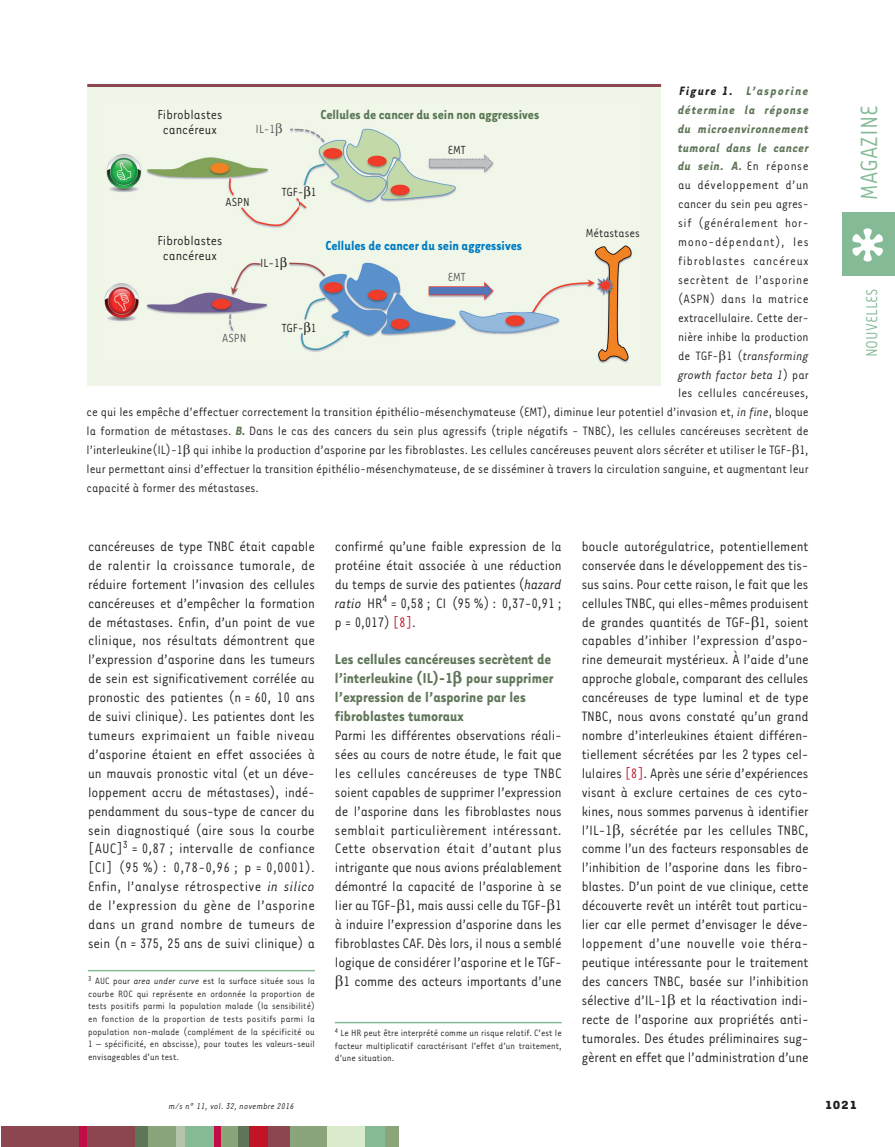
<style>
.page{position:relative;width:895px;height:1147px;background:#fff}
.page>*{position:absolute;margin:0;border:0;box-sizing:border-box;transform-origin:0 0}
.t1{font:27px "Tarzana Narrow";color:#84ba95}
.t2{font:18px "Tarzana Narrow";color:#84ba95}
.t3{font:700 16.5px/18.9px "Tarzana Narrow";color:#5f7659}
.t4{font:15.75px/18.9px "Tarzana Narrow";letter-spacing:-.01em;color:#231f20;text-align:justify}
.t5{font:15px/15px "Tarzana Narrow";color:#231f20;text-align:center}
.t6{font:700 15px "Tarzana Narrow";color:#5a7755}
.t7{font:700 15px "Tarzana Narrow";color:#007cc2}
.t8{font:13.95px "Tarzana Narrow";color:#231f20}
.t9{font:italic 700 13.95px "Tarzana Narrow";letter-spacing:.04em;color:#5f7659}
.t10{font:italic 13.95px "Tarzana Narrow";color:#231f20}
.t11{font:13.95px "Tarzana Narrow";letter-spacing:.035em;color:#231f20}
.t12{font:13.95px "Tarzana Narrow";letter-spacing:.05em;color:#231f20}
.t13{font:13.95px "Tarzana Narrow";letter-spacing:.04em;color:#231f20}
.t14{font:13.95px "Tarzana Narrow";letter-spacing:.055em;color:#231f20}
.t15{font:13.95px "Tarzana Narrow";letter-spacing:.03em;color:#231f20}
.t16{font:italic 700 13.95px "Tarzana Narrow";letter-spacing:.095em;color:#5f7659}
.t17{font:italic 700 13.95px "Tarzana Narrow";letter-spacing:.065em;color:#5f7659}
.t18{font:13.5px "Tarzana Narrow";color:#231f20}
.t19{font:13.5px "Tarzana Narrow";color:#57585a}
.t20{font:700 13.5px "Tarzana Wide";color:#231f20}
.t21{font:10.5px/12.6px "Tarzana Narrow";color:#231f20;text-align:justify}
.t22{font:italic 9.75px "Tarzana Narrow";letter-spacing:.025em;color:#231f20}
.s1{color:#231f20}
.s2{font-weight:400;font-style:normal;color:#231f20}
.s3{font-style:normal}
.s4{font-style:italic}
.s5{font-weight:700;font-style:italic;color:#5f7659}
.s6{color:#bf182a}
</style>
<div class="page">
<div style="left:2px;top:1126px;width:134px;height:20px;background:#8d454f"></div>
<div style="left:236px;top:1126px;width:14px;height:20px;background:#5f7659"></div>
<div style="left:80px;top:1126px;width:7px;height:20px;background:#c10d45"></div>
<div style="left:135px;top:1126px;width:21px;height:20px;background:#5f7659"></div>
<div style="left:148px;top:1126px;width:30px;height:20px;background:#8ba479"></div>
<div style="left:177px;top:1126px;width:8px;height:20px;background:#b6c4ad"></div>
<div style="left:185px;top:1126px;width:29px;height:20px;background:#84ba95"></div>
<div style="left:219px;top:1126px;width:18px;height:20px;background:#8ba479"></div>
<div style="left:214px;top:1126px;width:6px;height:20px;background:#c10d45"></div>
<div style="left:250px;top:1126px;width:27px;height:20px;background:#c11527"></div>
<div style="left:288px;top:1126px;width:39px;height:20px;background:#8ba479"></div>
<div style="left:268px;top:1126px;width:21px;height:20px;background:#8d454f"></div>
<div style="left:327px;top:1126px;width:39px;height:20px;background:#daebcb"></div>
<div style="left:366px;top:1126px;width:20px;height:20px;background:#84ba95"></div>
<div style="left:385px;top:1126px;width:14px;height:20px;background:#8ba479"></div>
<div style="left:841px;top:212px;width:53px;height:63px;background:#84ba95"></div>
<svg style="left:852px;top:228px;width:30px;height:33px"></svg>
<hr style="left:335px;top:1021px;width:226px;height:2px;background:#84ba95">
<hr style="left:88px;top:969px;width:227px;height:2px;background:#84ba95">
<div style="left:87px;top:86px;width:574px;height:299px;background:#eff6e8"></div>
<img style="left:104px;top:128px;width:528px;height:236px">
<hr style="left:87px;top:84px;width:574px;height:3px;background:#8d454f">
<svg style="left:276px;top:128px;width:6px;height:8px"></svg>
<svg style="left:281px;top:257px;width:6px;height:13px"></svg>
<svg style="left:304px;top:186px;width:6px;height:13px"></svg>
<svg style="left:304px;top:321px;width:6px;height:13px"></svg>
<p class="t16" style="left:679px;top:86px;width:130px"><span class="s1">Figure 1.</span> L’asporine</p>
<p class="t17" style="left:678px;top:105px;width:132px">détermine la réponse</p>
<p class="t9" style="left:678px;top:124px;width:132px">du microenvironnement</p>
<p class="t9" style="left:678px;top:143px;width:132px">tumoral dans le cancer</p>
<p class="t9" style="left:678px;top:162px;width:132px">du sein. A. <span class="s2">En réponse</span></p>
<p class="t11" style="left:678px;top:180px;width:132px">au développement d’un</p>
<p class="t8" style="left:678px;top:199px;width:132px">cancer du sein peu agres-</p>
<p class="t13" style="left:678px;top:218px;width:132px">sif (généralement hor-</p>
<p class="t14" style="left:678px;top:237px;width:132px">mono-dépendant), les</p>
<p class="t12" style="left:678px;top:256px;width:132px">fibroblastes cancéreux</p>
<p class="t11" style="left:678px;top:275px;width:132px">secrètent de l’asporine</p>
<p class="t15" style="left:678px;top:294px;width:132px">(ASPN) dans la matrice</p>
<p class="t8" style="left:678px;top:313px;width:132px">extracellulaire. Cette der-</p>
<p class="t8" style="left:678px;top:332px;width:132px">nière inhibe la production</p>
<p class="t10" style="left:678px;top:351px;width:132px"><span class="s3">de TGF- 1 (</span>transforming</p>
<p class="t10" style="left:678px;top:369px;width:132px">growth factor beta 1<span class="s3">) par</span></p>
<p class="t8" style="left:678px;top:388px;width:132px">les cellules cancéreuses,</p>
<p class="t8" style="left:87px;top:407px;width:723px">ce qui les empêche d’effectuer correctement la transition épithélio-mésenchymateuse (EMT), diminue leur potentiel d’invasion et, <span class="s4">in fine</span>, bloque</p>
<p class="t8" style="left:87px;top:426px;width:723px">la formation de métastases. <span class="s5">B.</span> Dans le cas des cancers du sein plus agressifs (triple négatifs - TNBC), les cellules cancéreuses secrètent de</p>
<p class="t8" style="left:87px;top:445px;width:723px">l’interleukine(IL)-1 qui inhibe la production d’asporine par les fibroblastes. Les cellules cancéreuses peuvent alors sécréter et utiliser le TGF- 1,</p>
<p class="t8" style="left:87px;top:464px;width:723px">leur permettant ainsi d’effectuer la transition épithélio-mésenchymateuse, de se disséminer à travers la circulation sanguine, et augmentant leur</p>
<p class="t8" style="left:87px;top:483px;width:174px">capacité à former des métastases.</p>
<p class="t6" style="left:320px;top:109px;width:220px">Cellules de cancer du sein non aggressives</p>
<p class="t5" style="left:157px;top:108px;width:66px">Fibroblastes cancéreux</p>
<p class="t19" style="left:255px;top:124px;width:21px">IL-1</p>
<p class="t18" style="left:447px;top:145px;width:19px">EMT</p>
<p class="t18" style="left:282px;top:187px;width:36px">TGF- 1</p>
<p class="t18" style="left:225px;top:197px;width:26px">ASPN</p>
<p class="t18" style="left:585px;top:228px;width:56px">Métastases</p>
<p class="t5" style="left:157px;top:234px;width:66px">Fibroblastes cancéreux</p>
<p class="t7" style="left:325px;top:240px;width:198px">Cellules de cancer du sein aggressives</p>
<p class="t18" style="left:260px;top:259px;width:21px">IL-1</p>
<p class="t19" style="left:447px;top:272px;width:19px">EMT</p>
<p class="t18" style="left:282px;top:323px;width:36px">TGF- 1</p>
<p class="t19" style="left:222px;top:334px;width:26px">ASPN</p>
<h1 class="t1" style="left:860px;top:200px;width:96px;rotate:-90deg">MAGAZINE</h1>
<p class="t2" style="left:865px;top:357px;width:70px;rotate:-90deg">NOUVELLES</p>
<p class="t4" style="left:88px;top:538px;width:228px">cancéreuses de type TNBC était capable de ralentir la croissance tumorale, de réduire fortement l’invasion des cellules cancéreuses et d’empêcher la formation de métastases. Enfin, d’un point de vue clinique, nos résultats démontrent que l’expression d’asporine dans les tumeurs de sein est significativement corrélée au pronostic des patientes (n = 60, 10 ans de suivi clinique). Les patientes dont les tumeurs exprimaient un faible niveau d’asporine étaient en effet associées à un mauvais pronostic vital (et un déve&shy;loppement accru de métastases), indé&shy;pendamment du sous-type de cancer du sein diagnostiqué (aire sous la courbe [AUC]<sup>3</sup> = 0,87 ; intervalle de confiance [CI] (95 %) : 0,78-0,96 ; p = 0,0001).<br>Enfin, l’analyse rétrospective <span class="s4">in silico </span>de l’expression du gène de l’asporine dans un grand nombre de tumeurs de sein (n = 375, 25 ans de suivi clinique) a</p>
<p class="t21" style="left:88px;top:975px;width:228px"><sup>3</sup> AUC pour <span class="s4">area under curve</span> est la surface située sous la courbe ROC qui représente en ordonnée la proportion de tests positifs parmi la population malade (la sensibilité) en fonction de la proportion de tests positifs parmi la population non-malade (complément de la spécificité ou 1 – spécificité, en abscisse), pour toutes les valeurs-seuil envisageables d’un test.</p>
<p class="t22" style="left:169px;top:1102px;width:127px">m/s n° 11, vol. 32, novembre 2016</p>
<p class="t4" style="left:335px;top:538px;width:228px">confirmé qu’une faible expression de la protéine était associée à une réduction du temps de survie des patientes (<span class="s4">hazard ratio</span> HR<sup>4</sup> = 0,58 ; CI (95 %) : 0,37-0,91 ; p = 0,017) <span class="s6">[8]</span>.</p>
<p class="t3" style="left:335px;top:651px;width:220px">Les cellules cancéreuses secrètent de l’interleukine (IL)-1 pour supprimer l’expression de l’asporine par les fibroblastes tumoraux</p>
<p class="t4" style="left:335px;top:727px;width:228px;text-align:center">Parmi les différentes observations réali&shy;sées au cours de notre étude, le fait que les cellules cancéreuses de type TNBC soient capables de supprimer l’expression de l’asporine dans les fibroblastes nous semblait particulièrement intéressant.<br>Cette observation était d’autant plus intrigante que nous avions préalablement démontré la capacité de l’asporine à se lier au TGF- 1, mais aussi celle du TGF- 1 à induire l’expression d’asporine dans les fibroblastes CAF. Dès lors, il nous a semblé logique de considérer l’asporine et le TGF-1 comme des acteurs importants d’une</p>
<p class="t21" style="left:335px;top:1027px;width:228px"><sup>4</sup> Le HR peut être interprété comme un risque relatif. C’est le facteur multiplicatif caractérisant l’effet d’un traitement, d’une situation.</p>
<p class="t4" style="left:581px;top:538px;width:228px">boucle autorégulatrice, potentiellement conservée dans le développement des tis&shy;sus sains. Pour cette raison, le fait que les cellules TNBC, qui elles-mêmes produisent de grandes quantités de TGF- 1, soient capables d’inhiber l’expression d’aspo&shy;rine demeurait mystérieux. À l’aide d’une approche globale, comparant des cellules cancéreuses de type luminal et de type TNBC, nous avons constaté qu’un grand nombre d’interleukines étaient différen&shy;tiellement sécrétées par les 2 types cel&shy;lulaires <span class="s6">[8]</span>. Après une série d’expériences visant à exclure certaines de ces cyto&shy;kines, nous sommes parvenus à identifier l’IL-1 , sécrétée par les cellules TNBC, comme l’un des facteurs responsables de l’inhibition de l’asporine dans les fibro&shy;blastes. D’un point de vue clinique, cette découverte revêt un intérêt tout particu&shy;lier car elle permet d’envisager le déve&shy;loppement d’une nouvelle voie théra&shy;peutique intéressante pour le traitement des cancers TNBC, basée sur l’inhibition sélective d’IL-1 et la réactivation indi&shy;recte de l’asporine aux propriétés anti&shy;tumorales. Des études préliminaires sug&shy;gèrent en effet que l’ administration d’une</p>
<p class="t20" style="left:824px;top:1100px;width:34px">1021</p>
</div>
